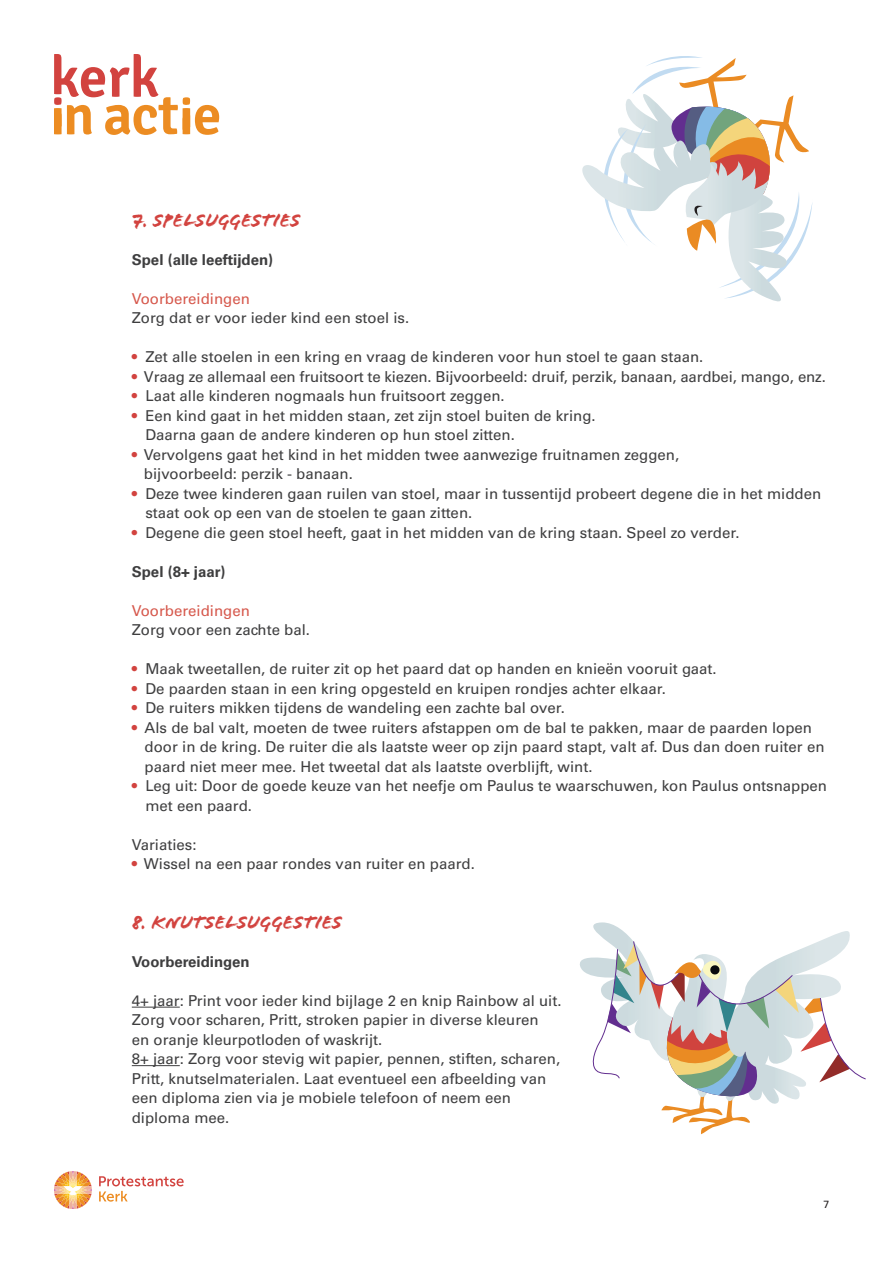
<style>
.page{position:relative;width:893px;height:1263px;background:#fff}
.page>*{position:absolute;margin:0;border:0;box-sizing:border-box;transform-origin:0 0}
.t1{font:19.5px "Flood Std";color:#d2433f}
.t2{font:15px/19.5px "Univers LT Std";color:#3e3e3f}
.t3{font:700 15px "Univers LT Std";color:#3e3e3f}
.t4{font:15px "Univers LT Std";color:#d6584c}
.t5{font:10.5px "Univers LT Std";color:#231f20}
.s1{color:#d2433f}
</style>
<div class="page">
<svg style="left:99px;top:1176px;width:85px;height:26px"></svg>
<svg style="left:54px;top:1171px;width:38px;height:38px"></svg>
<svg style="left:54px;top:54px;width:165px;height:81px"></svg>
<hr style="left:132px;top:1007px;width:48px;height:1px;background:#3e3e3f">
<hr style="left:132px;top:1065px;width:48px;height:1px;background:#3e3e3f">
<svg style="left:582px;top:56px;width:231px;height:246px"></svg>
<svg style="left:580px;top:922px;width:286px;height:212px"></svg>
<p class="t1" style="left:132px;top:209px;width:170px">7. SPELSUGGESTIES</p>
<p class="t3" style="left:132px;top:250px;width:143px">Spel (alle leeftijden)</p>
<p class="t4" style="left:132px;top:289px;width:120px">Voorbereidingen</p>
<p class="t2" style="left:132px;top:308px;width:279px">Zorg dat er voor ieder kind een stoel is.</p>
<p class="t2" style="left:132px;top:347px;width:573px"><span class="s1">•</span> Zet alle stoelen in een kring en vraag de kinderen voor hun stoel te gaan staan.</p>
<p class="t2" style="left:132px;top:367px;width:696px"><span class="s1">•</span> Vraag ze allemaal een fruitsoort te kiezen. Bijvoorbeeld: druif, perzik, banaan, aardbei, mango, enz.</p>
<p class="t2" style="left:132px;top:386px;width:374px"><span class="s1">•</span> Laat alle kinderen nogmaals hun fruitsoort zeggen.</p>
<p class="t2" style="left:145px;top:406px;width:452px;text-indent:-14px"><span class="s1">•</span> Een kind gaat in het midden staan, zet zijn stoel buiten de kring.<br>Daarna gaan de andere kinderen op hun stoel zitten.</p>
<p class="t2" style="left:144px;top:445px;width:537px;text-indent:-12px"><span class="s1">•</span> Vervolgens gaat het kind in het midden twee aanwezige fruitnamen zeggen, bijvoorbeeld: perzik - banaan.</p>
<p class="t2" style="left:145px;top:484px;width:677px;text-indent:-14px"><span class="s1">•</span> Deze twee kinderen gaan ruilen van stoel, maar in tussentijd probeert degene die in het midden staat ook op een van de stoelen te gaan zitten.</p>
<p class="t2" style="left:132px;top:523px;width:609px"><span class="s1">•</span> Degene die geen stoel heeft, gaat in het midden van de kring staan. Speel zo verder.</p>
<p class="t3" style="left:132px;top:562px;width:95px">Spel (8+ jaar)</p>
<p class="t4" style="left:132px;top:601px;width:120px">Voorbereidingen</p>
<p class="t2" style="left:132px;top:620px;width:180px">Zorg voor een zachte bal.</p>
<p class="t2" style="left:132px;top:659px;width:586px"><span class="s1">•</span> Maak tweetallen, de ruiter zit op het paard dat op handen en knieën vooruit gaat.</p>
<p class="t2" style="left:132px;top:679px;width:536px"><span class="s1">•</span> De paarden staan in een kring opgesteld en kruipen rondjes achter elkaar.</p>
<p class="t2" style="left:132px;top:698px;width:435px"><span class="s1">•</span> De ruiters mikken tijdens de wandeling een zachte bal over.</p>
<p class="t2" style="left:145px;top:718px;width:681px;text-indent:-13px"><span class="s1">•</span> Als de bal valt, moeten de twee ruiters afstappen om de bal te pakken, maar de paarden lopen door in de kring. De ruiter die als laatste weer op zijn paard stapt, valt af. Dus dan doen ruiter en paard niet meer mee. Het tweetal dat als laatste overblijft, wint.</p>
<p class="t2" style="left:145px;top:776px;width:683px;text-indent:-14px"><span class="s1">•</span> Leg uit: Door de goede keuze van het neefje om Paulus te waarschuwen, kon Paulus ontsnappen met een paard.</p>
<p class="t2" style="left:132px;top:835px;width:66px">Variaties:</p>
<p class="t2" style="left:132px;top:854px;width:345px"><span class="s1">•</span> Wissel na een paar rondes van ruiter en paard.</p>
<p class="t1" style="left:132px;top:911px;width:212px">8. KNUTSELSUGGESTIES</p>
<p class="t3" style="left:132px;top:952px;width:119px">Voorbereidingen</p>
<p class="t2" style="left:132px;top:991px;width:431px">4+ jaar: Print voor ieder kind bijlage 2 en knip Rainbow al uit.<br>Zorg voor scharen, Pritt, stroken papier in diverse kleuren<br>en oranje kleurpotloden of waskrijt.</p>
<p class="t2" style="left:132px;top:1049px;width:430px">8+ jaar: Zorg voor stevig wit papier, pennen, stiften, scharen,<br>Pritt, knutselmaterialen. Laat eventueel een afbeelding van</p>
<p class="t2" style="left:132px;top:1088px;width:381px">een diploma zien via je mobiele telefoon of neem een diploma mee.</p>
<p class="t5" style="left:823px;top:1198px;width:7px">7</p>
</div>
